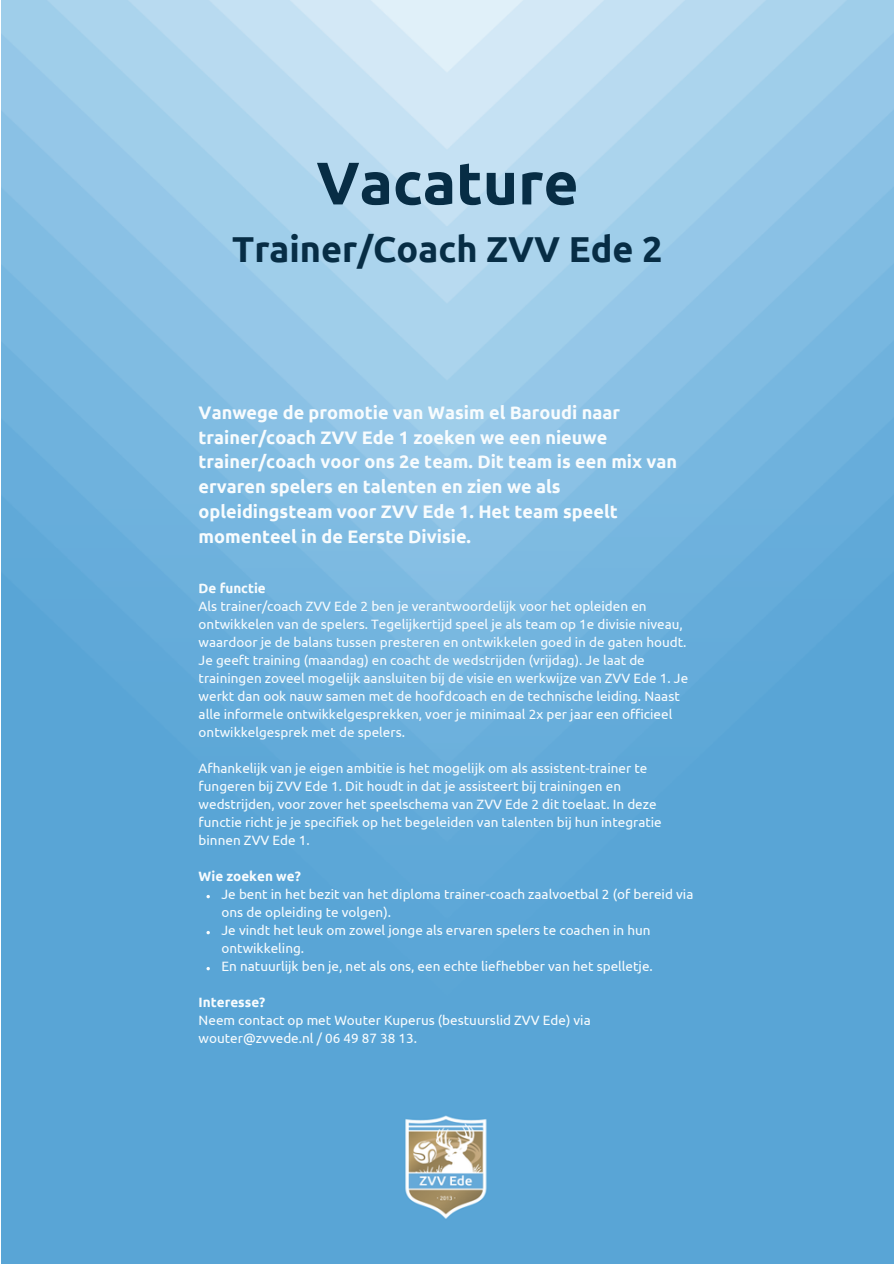
<style>
.page{position:relative;width:894px;height:1264px;background:#fff}
.page>*{position:absolute;margin:0;border:0;box-sizing:border-box;transform-origin:0 0}
.t1{font:700 60px "Ubuntu";color:#072d45}
.t2{font:700 36px "Ubuntu";color:#072d45}
.t3{font:700 18.15px/24.8px "Ubuntu";color:#f8fcfe}
.t4{font:13.5px/18px "Ubuntu";color:#f8fcfe}
.t5{font:700 13.5px "Ubuntu";color:#f8fcfe}
</style>
<div class="page">
<img style="left:1px;top:0;width:892px;height:1263px">
<svg style="left:206px;top:894px;width:4px;height:4px"></svg>
<svg style="left:206px;top:930px;width:4px;height:4px"></svg>
<svg style="left:206px;top:966px;width:4px;height:4px"></svg>
<h1 class="t1" style="left:316px;top:148px;width:263px">Vacature</h1>
<h1 class="t2" style="left:232px;top:228px;width:431px">Trainer/Coach ZVV Ede 2</h1>
<h2 class="t3" style="left:198px;top:399px;width:480px">Vanwege de promotie van Wasim el Baroudi naar trainer/coach ZVV Ede 1 zoeken we een nieuwe trainer/coach voor ons 2e team. Dit team is een mix van ervaren spelers en talenten en zien we als opleidingsteam voor ZVV Ede 1. Het team speelt momenteel in de Eerste Divisie.</h2>
<p class="t5" style="left:198px;top:580px;width:69px">De functie</p>
<p class="t4" style="left:198px;top:597px;width:491px">Als trainer/coach ZVV Ede 2 ben je verantwoordelijk voor het opleiden en ontwikkelen van de spelers. Tegelijkertijd speel je als team op 1e divisie niveau, waardoor je de balans tussen presteren en ontwikkelen goed in de gaten houdt.<br>Je geeft training (maandag) en coacht de wedstrijden (vrijdag). Je laat de trainingen zoveel mogelijk aansluiten bij de visie en werkwijze van ZVV Ede 1. Je werkt dan ook nauw samen met de hoofdcoach en de technische leiding. Naast alle informele ontwikkelgesprekken, voer je minimaal 2x per jaar een officieel ontwikkelgesprek met de spelers.</p>
<p class="t4" style="left:198px;top:759px;width:464px">Afhankelijk van je eigen ambitie is het mogelijk om als assistent-trainer te fungeren bij ZVV Ede 1. Dit houdt in dat je assisteert bij trainingen en wedstrijden, voor zover het speelschema van ZVV Ede 2 dit toelaat. In deze functie richt je je specifiek op het begeleiden van talenten bij hun integratie binnen ZVV Ede 1.</p>
<h3 class="t5" style="left:198px;top:868px;width:104px">Wie zoeken we?</h3>
<p class="t4" style="left:221px;top:885px;width:473px">Je bent in het bezit van het diploma trainer-coach zaalvoetbal 2 (of bereid via ons de opleiding te volgen).</p>
<p class="t4" style="left:221px;top:921px;width:430px">Je vindt het leuk om zowel jonge als ervaren spelers te coachen in hun ontwikkeling.</p>
<p class="t4" style="left:221px;top:957px;width:432px">En natuurlijk ben je, net als ons, een echte liefhebber van het spelletje.</p>
<p class="t5" style="left:198px;top:994px;width:68px">Interesse?</p>
<p class="t4" style="left:198px;top:1011px;width:393px">Neem contact op met Wouter Kuperus (bestuurslid ZVV Ede) via wouter@zvvede.nl / 06 49 87 38 13.</p>
</div>
